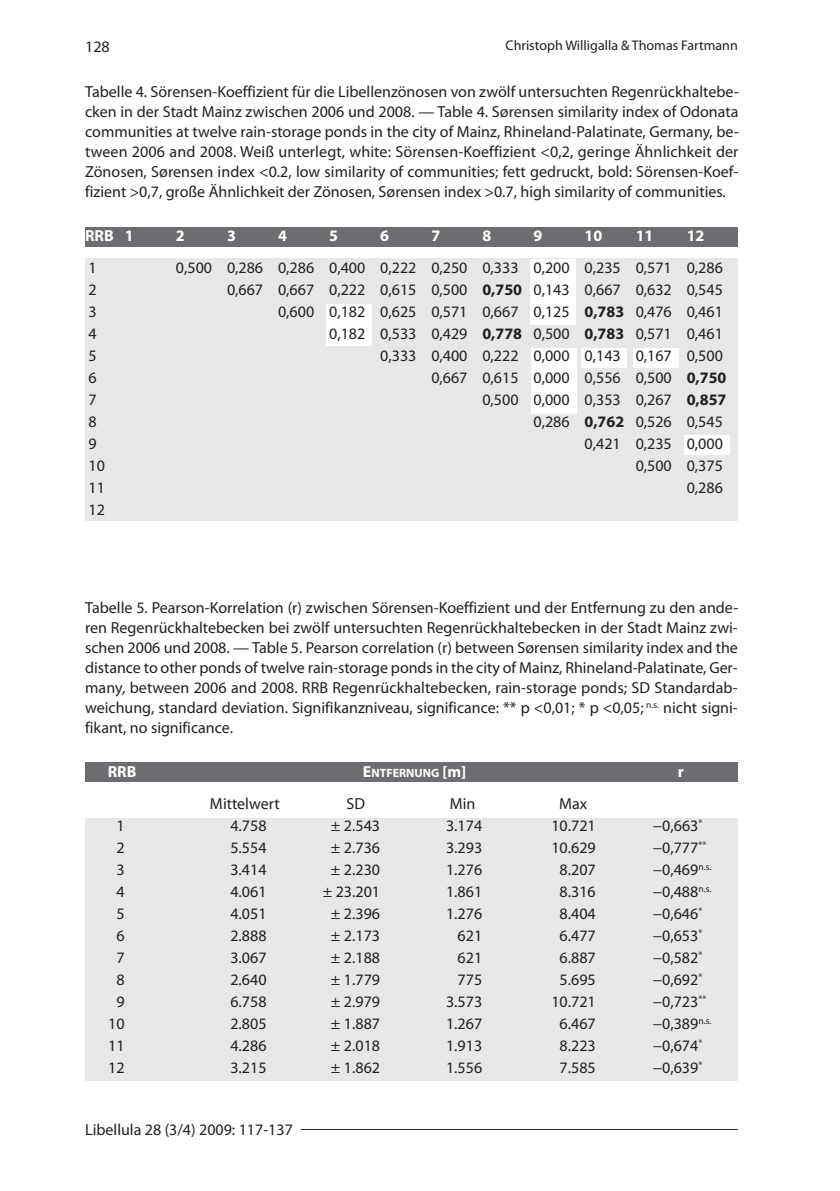
<style>
.page{position:relative;width:840px;height:1191px;background:#fff}
.page>*{position:absolute;margin:0;border:0;box-sizing:border-box;transform-origin:0 0}
.t1{font:16px/20px "Myriad Pro";color:#231f20;text-align:justify}
.t2{font:700 16px "Myriad Pro";color:#fff}
.t3{font:14px "Myriad Pro";color:#231f20}
.t4{font:700 12px "Myriad Pro";color:#fff}
.s1{font-weight:700}
.s2{font-size:16px}
</style>
<div class="page">
<hr style="left:300px;top:1129px;width:437px;height:1px;background:#231f20">
<div style="left:85px;top:259px;width:652px;height:262px;background:#e6e7e9"></div>
<div style="left:85px;top:227px;width:652px;height:20px;background:#6c6d70"></div>
<div style="left:326px;top:305px;width:45px;height:41px;background:#fff"></div>
<div style="left:530px;top:259px;width:45px;height:65px;background:#fff"></div>
<div style="left:531px;top:348px;width:45px;height:66px;background:#fff"></div>
<div style="left:581px;top:348px;width:45px;height:20px;background:#fff"></div>
<div style="left:632px;top:348px;width:45px;height:20px;background:#fff"></div>
<div style="left:684px;top:435px;width:45px;height:20px;background:#fff"></div>
<div style="left:85px;top:761px;width:652px;height:20px;background:#6c6d70"></div>
<div style="left:85px;top:818px;width:652px;height:262px;background:#e6e7e9"></div>
<p class="t3" style="left:505px;top:40px;width:234px">Christoph Willigalla &amp; Thomas Fartmann</p>
<p class="t1" style="left:85px;top:38px;width:26px">128</p>
<p class="t1" style="left:85px;top:83px;width:655px">Tabelle 4. Sörensen-Koeffizient für die Libellenzönosen von zwölf untersuchten Regenrückhaltebe&shy;cken in der Stadt Mainz zwischen 2006 und 2008. — Table 4. Sørensen similarity index of Odonata communities at twelve rain-storage ponds in the city of Mainz, Rhineland-Palatinate, Germany, be&shy;tween 2006 and 2008. Weiß unterlegt, white: Sörensen-Koeffizient &lt;0,2, geringe Ähnlichkeit der Zönosen, Sørensen index &lt;0.2, low similarity of communities; fett gedruckt, bold: Sörensen-Koef&shy;fizient &gt;0,7, große Ähnlichkeit der Zönosen, Sørensen index &gt;0.7, high similarity of communities.</p>
<p class="t2" style="left:85px;top:226px;width:50px">RRB 1</p>
<p class="t2" style="left:176px;top:226px;width:10px">2</p>
<p class="t2" style="left:227px;top:226px;width:10px">3</p>
<p class="t2" style="left:278px;top:226px;width:10px">4</p>
<p class="t2" style="left:329px;top:226px;width:10px">5</p>
<p class="t2" style="left:380px;top:226px;width:10px">6</p>
<p class="t2" style="left:431px;top:226px;width:10px">7</p>
<p class="t2" style="left:482px;top:226px;width:10px">8</p>
<p class="t2" style="left:533px;top:226px;width:10px">9</p>
<p class="t2" style="left:584px;top:226px;width:19px">10</p>
<p class="t2" style="left:635px;top:226px;width:19px">11</p>
<p class="t2" style="left:686px;top:226px;width:19px">12</p>
<p class="t1" style="left:88px;top:259px;width:10px">1</p>
<p class="t1" style="left:176px;top:259px;width:548px">0,500 0,286 0,286 0,400 0,222 0,250 0,333 0,200 0,235 0,571 0,286</p>
<p class="t1" style="left:88px;top:281px;width:10px">2</p>
<p class="t1" style="left:227px;top:281px;width:497px">0,667 0,667 0,222 0,615 0,500 <span class="s1">0,750</span> 0,143 0,667 0,632 0,545</p>
<p class="t1" style="left:88px;top:303px;width:10px">3</p>
<p class="t1" style="left:278px;top:303px;width:446px">0,600 0,182 0,625 0,571 0,667 0,125 <span class="s1">0,783</span> 0,476 0,461</p>
<p class="t1" style="left:88px;top:325px;width:10px">4</p>
<p class="t1" style="left:329px;top:325px;width:395px">0,182 0,533 0,429 <span class="s1">0,778</span> 0,500 <span class="s1">0,783</span> 0,571 0,461</p>
<p class="t1" style="left:88px;top:347px;width:10px">5</p>
<p class="t1" style="left:380px;top:347px;width:344px">0,333 0,400 0,222 0,000 0,143 0,167 0,500</p>
<p class="t1" style="left:88px;top:369px;width:10px">6</p>
<p class="t1" style="left:431px;top:369px;width:296px">0,667 0,615 0,000 0,556 0,500 <span class="s1">0,750</span></p>
<p class="t1" style="left:88px;top:391px;width:10px">7</p>
<p class="t1" style="left:482px;top:391px;width:245px">0,500 0,000 0,353 0,267 <span class="s1">0,857</span></p>
<p class="t1" style="left:88px;top:413px;width:10px">8</p>
<p class="t1" style="left:533px;top:413px;width:191px">0,286 <span class="s1">0,762</span> 0,526 0,545</p>
<p class="t1" style="left:88px;top:435px;width:10px">9</p>
<p class="t1" style="left:584px;top:435px;width:140px">0,421 0,235 0,000</p>
<p class="t1" style="left:88px;top:457px;width:18px">10</p>
<p class="t1" style="left:635px;top:457px;width:89px">0,500 0,375</p>
<p class="t1" style="left:88px;top:479px;width:18px">11</p>
<p class="t1" style="left:686px;top:479px;width:38px">0,286</p>
<p class="t1" style="left:88px;top:501px;width:18px">12</p>
<p class="t1" style="left:85px;top:599px;width:654px">Tabelle 5. Pearson-Korrelation (r) zwischen Sörensen-Koeffizient und der Entfernung zu den ande&shy;ren Regenrückhaltebecken bei zwölf untersuchten Regenrückhaltebecken in der Stadt Mainz zwi&shy;schen 2006 und 2008. — Table 5. Pearson correlation (r) between Sørensen similarity index and the distance to other ponds of twelve rain-storage ponds in the city of Mainz, Rhineland-Palatinate, Ger&shy;many, between 2006 and 2008. RRB Regenrückhaltebecken, rain-storage ponds; SD Standardab&shy;weichung, standard deviation. Signifikanzniveau, significance: ** p &lt;0,01; * p &lt;0,05; <sup>n.s.</sup> nicht signi&shy;fikant, no significance.</p>
<p class="t2" style="left:108px;top:762px;width:30px">RRB</p>
<p class="t4" style="left:363px;top:766px;width:105px"><span class="s2">E</span>NTFERNUNG <span class="s2">[m]</span></p>
<p class="t2" style="left:677px;top:762px;width:8px">r</p>
<p class="t1" style="left:210px;top:795px;width:71px">Mittelwert</p>
<p class="t1" style="left:346px;top:795px;width:20px">SD</p>
<p class="t1" style="left:449px;top:795px;width:27px">Min</p>
<p class="t1" style="left:558px;top:795px;width:30px">Max</p>
<p class="t1" style="left:116px;top:817px;width:10px">1</p>
<p class="t1" style="left:230px;top:817px;width:38px">4.758</p>
<p class="t1" style="left:331px;top:817px;width:51px">± 2.543</p>
<p class="t1" style="left:446px;top:817px;width:38px">3.174</p>
<p class="t1" style="left:551px;top:817px;width:46px">10.721</p>
<p class="t1" style="left:652px;top:817px;width:51px">−0,663<sup>*</sup></p>
<p class="t1" style="left:116px;top:839px;width:10px">2</p>
<p class="t1" style="left:230px;top:839px;width:38px">5.554</p>
<p class="t1" style="left:331px;top:839px;width:51px">± 2.736</p>
<p class="t1" style="left:446px;top:839px;width:38px">3.293</p>
<p class="t1" style="left:551px;top:839px;width:46px">10.629</p>
<p class="t1" style="left:652px;top:839px;width:55px">−0,777<sup>**</sup></p>
<p class="t1" style="left:116px;top:861px;width:10px">3</p>
<p class="t1" style="left:230px;top:861px;width:38px">3.414</p>
<p class="t1" style="left:331px;top:861px;width:51px">± 2.230</p>
<p class="t1" style="left:446px;top:861px;width:38px">1.276</p>
<p class="t1" style="left:559px;top:861px;width:38px">8.207</p>
<p class="t1" style="left:652px;top:861px;width:60px">−0,469<sup>n.s.</sup></p>
<p class="t1" style="left:116px;top:883px;width:10px">4</p>
<p class="t1" style="left:230px;top:883px;width:38px">4.061</p>
<p class="t1" style="left:322px;top:883px;width:59px">± 23.201</p>
<p class="t1" style="left:446px;top:883px;width:38px">1.861</p>
<p class="t1" style="left:559px;top:883px;width:38px">8.316</p>
<p class="t1" style="left:652px;top:883px;width:60px">−0,488<sup>n.s.</sup></p>
<p class="t1" style="left:116px;top:905px;width:10px">5</p>
<p class="t1" style="left:230px;top:905px;width:38px">4.051</p>
<p class="t1" style="left:331px;top:905px;width:51px">± 2.396</p>
<p class="t1" style="left:446px;top:905px;width:38px">1.276</p>
<p class="t1" style="left:559px;top:905px;width:38px">8.404</p>
<p class="t1" style="left:652px;top:905px;width:51px">−0,646<sup>*</sup></p>
<p class="t1" style="left:116px;top:927px;width:10px">6</p>
<p class="t1" style="left:230px;top:927px;width:38px">2.888</p>
<p class="t1" style="left:331px;top:927px;width:51px">± 2.173</p>
<p class="t1" style="left:457px;top:927px;width:26px">621</p>
<p class="t1" style="left:559px;top:927px;width:38px">6.477</p>
<p class="t1" style="left:652px;top:927px;width:51px">−0,653<sup>*</sup></p>
<p class="t1" style="left:116px;top:949px;width:10px">7</p>
<p class="t1" style="left:230px;top:949px;width:38px">3.067</p>
<p class="t1" style="left:331px;top:949px;width:51px">± 2.188</p>
<p class="t1" style="left:457px;top:949px;width:26px">621</p>
<p class="t1" style="left:559px;top:949px;width:38px">6.887</p>
<p class="t1" style="left:652px;top:949px;width:51px">−0,582<sup>*</sup></p>
<p class="t1" style="left:116px;top:971px;width:10px">8</p>
<p class="t1" style="left:230px;top:971px;width:38px">2.640</p>
<p class="t1" style="left:331px;top:971px;width:51px">± 1.779</p>
<p class="t1" style="left:457px;top:971px;width:26px">775</p>
<p class="t1" style="left:559px;top:971px;width:38px">5.695</p>
<p class="t1" style="left:652px;top:971px;width:51px">−0,692<sup>*</sup></p>
<p class="t1" style="left:116px;top:993px;width:10px">9</p>
<p class="t1" style="left:230px;top:993px;width:38px">6.758</p>
<p class="t1" style="left:331px;top:993px;width:51px">± 2.979</p>
<p class="t1" style="left:446px;top:993px;width:38px">3.573</p>
<p class="t1" style="left:551px;top:993px;width:46px">10.721</p>
<p class="t1" style="left:652px;top:993px;width:55px">−0,723<sup>**</sup></p>
<p class="t1" style="left:108px;top:1015px;width:18px">10</p>
<p class="t1" style="left:230px;top:1015px;width:38px">2.805</p>
<p class="t1" style="left:331px;top:1015px;width:51px">± 1.887</p>
<p class="t1" style="left:446px;top:1015px;width:38px">1.267</p>
<p class="t1" style="left:559px;top:1015px;width:38px">6.467</p>
<p class="t1" style="left:652px;top:1015px;width:60px">−0,389<sup>n.s.</sup></p>
<p class="t1" style="left:108px;top:1037px;width:18px">11</p>
<p class="t1" style="left:230px;top:1037px;width:38px">4.286</p>
<p class="t1" style="left:331px;top:1037px;width:51px">± 2.018</p>
<p class="t1" style="left:446px;top:1037px;width:38px">1.913</p>
<p class="t1" style="left:559px;top:1037px;width:38px">8.223</p>
<p class="t1" style="left:652px;top:1037px;width:51px">−0,674<sup>*</sup></p>
<p class="t1" style="left:108px;top:1059px;width:18px">12</p>
<p class="t1" style="left:230px;top:1059px;width:38px">3.215</p>
<p class="t1" style="left:331px;top:1059px;width:51px">± 1.862</p>
<p class="t1" style="left:446px;top:1059px;width:38px">1.556</p>
<p class="t1" style="left:559px;top:1059px;width:38px">7.585</p>
<p class="t1" style="left:652px;top:1059px;width:51px">−0,639<sup>*</sup></p>
<p class="t1" style="left:85px;top:1121px;width:209px">Libellula 28 (3/4) 2009: 117-137</p>
</div>
